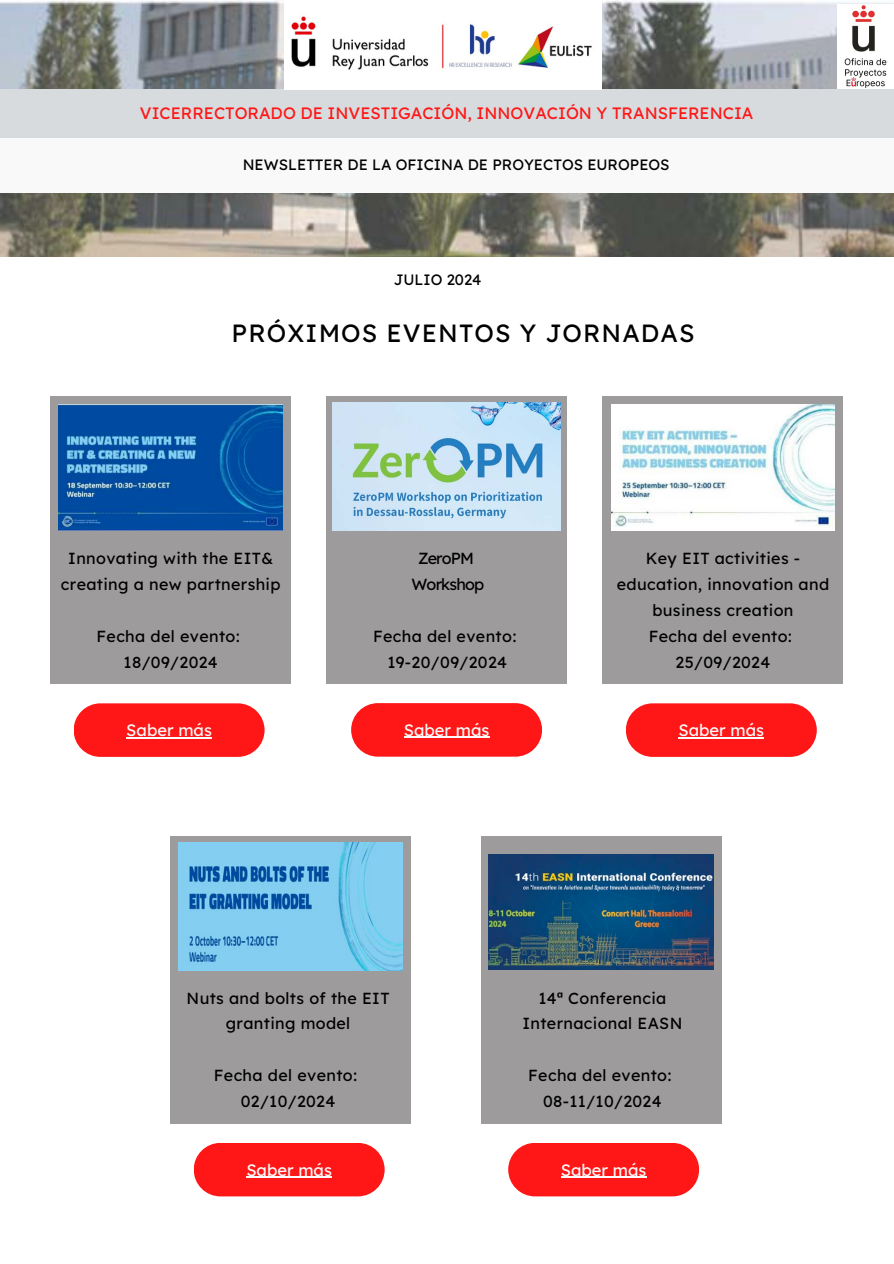
<style>
.page{position:relative;width:894px;height:1264px;background:#fff}
.page>*{position:absolute;margin:0;border:0;box-sizing:border-box;transform-origin:0 0}
.t1{font:24.9px "Lexend Deca";letter-spacing:.045em;color:#000}
.t2{font:16.5px "Lexend Deca";color:#ff1616}
.t3{font:16.5px "Lexend Deca";color:#faf9f9}
.t4{font:16.05px/25.8px "Lexend Deca";letter-spacing:.02em;color:#000;text-align:center}
.t5{font:16.05px "Lexend Deca";letter-spacing:-.055em;color:#000}
.t6{font:15px "Lexend Deca";color:#000}
</style>
<div class="page">
<img style="left:0;top:0;width:893px;height:256px">
<div style="left:0;top:128px;width:893px;height:64px;background:#faf9f9"></div>
<div style="left:0;top:89px;width:893px;height:48px;background:#d7dbde"></div>
<img style="left:284px;top:0;width:317px;height:90px">
<img style="left:836px;top:4px;width:57px;height:85px">
<div style="left:170px;top:835px;width:240px;height:288px;background:#9d9b9b"></div>
<div style="left:194px;top:1142px;width:190px;height:54px;background:#ff1616;border-radius:27px"></div>
<hr style="left:246px;top:1176px;width:86px;height:1px;background:#faf9f9">
<img style="left:179px;top:842px;width:223px;height:128px">
<div style="left:50px;top:396px;width:240px;height:288px;background:#9d9b9b"></div>
<div style="left:74px;top:703px;width:190px;height:54px;background:#ff1616;border-radius:27px"></div>
<hr style="left:126px;top:737px;width:86px;height:1px;background:#faf9f9">
<img style="left:59px;top:404px;width:223px;height:126px">
<div style="left:602px;top:396px;width:240px;height:288px;background:#9d9b9b"></div>
<div style="left:625px;top:703px;width:191px;height:54px;background:#ff1616;border-radius:27px"></div>
<hr style="left:678px;top:737px;width:85px;height:1px;background:#faf9f9">
<img style="left:611px;top:404px;width:223px;height:126px">
<div style="left:326px;top:396px;width:240px;height:287px;background:#9d9b9b"></div>
<div style="left:351px;top:703px;width:191px;height:53px;background:#ff1616;border-radius:27px"></div>
<hr style="left:403px;top:737px;width:86px;height:1px;background:#faf9f9">
<img style="left:332px;top:403px;width:228px;height:127px">
<div style="left:481px;top:835px;width:240px;height:288px;background:#9d9b9b"></div>
<div style="left:508px;top:1142px;width:191px;height:54px;background:#ff1616;border-radius:27px"></div>
<hr style="left:560px;top:1176px;width:86px;height:1px;background:#faf9f9">
<img style="left:488px;top:854px;width:225px;height:115px">
<h2 class="t2" style="left:140px;top:103px;width:615px">VICERRECTORADO DE INVESTIGACIÓN, INNOVACIÓN Y TRANSFERENCIA</h2>
<p class="t6" style="left:243px;top:155px;width:428px">NEWSLETTER DE LA OFICINA DE PROYECTOS EUROPEOS</p>
<h2 class="t6" style="left:394px;top:270px;width:89px">JULIO 2024</h2>
<h1 class="t1" style="left:231px;top:317px;width:464px">PRÓXIMOS EVENTOS Y JORNADAS</h1>
<p class="t4" style="left:61px;top:545px;width:221px">Innovating with the EIT&amp; creating a new partnership</p>
<p class="t4" style="left:97px;top:623px;width:145px">Fecha del evento:</p>
<p class="t4" style="left:124px;top:648px;width:96px">18/09/2024</p>
<p class="t3" style="left:126px;top:719px;width:87px">Saber más</p>
<p class="t4" style="left:418px;top:545px;width:58px">ZeroPM</p>
<p class="t5" style="left:411px;top:574px;width:74px">Workshop</p>
<p class="t4" style="left:373px;top:623px;width:145px">Fecha del evento:</p>
<p class="t4" style="left:387px;top:648px;width:121px">19-20/09/2024</p>
<p class="t3" style="left:403px;top:719px;width:87px">Saber más</p>
<p class="t4" style="left:616px;top:545px;width:214px">Key EIT activities - education, innovation and business creation</p>
<p class="t4" style="left:648px;top:623px;width:145px">Fecha del evento:</p>
<p class="t4" style="left:675px;top:648px;width:96px">25/09/2024</p>
<p class="t3" style="left:678px;top:719px;width:87px">Saber más</p>
<p class="t4" style="left:186px;top:984px;width:204px">Nuts and bolts of the EIT granting model</p>
<p class="t4" style="left:214px;top:1062px;width:145px">Fecha del evento:</p>
<p class="t4" style="left:241px;top:1088px;width:96px">02/10/2024</p>
<p class="t3" style="left:246px;top:1158px;width:87px">Saber más</p>
<p class="t4" style="left:522px;top:984px;width:161px">14ª Conferencia<br>Internacional EASN</p>
<p class="t4" style="left:528px;top:1062px;width:145px">Fecha del evento:</p>
<p class="t4" style="left:543px;top:1088px;width:120px">08-11/10/2024</p>
<p class="t3" style="left:560px;top:1158px;width:87px">Saber más</p>
</div>
